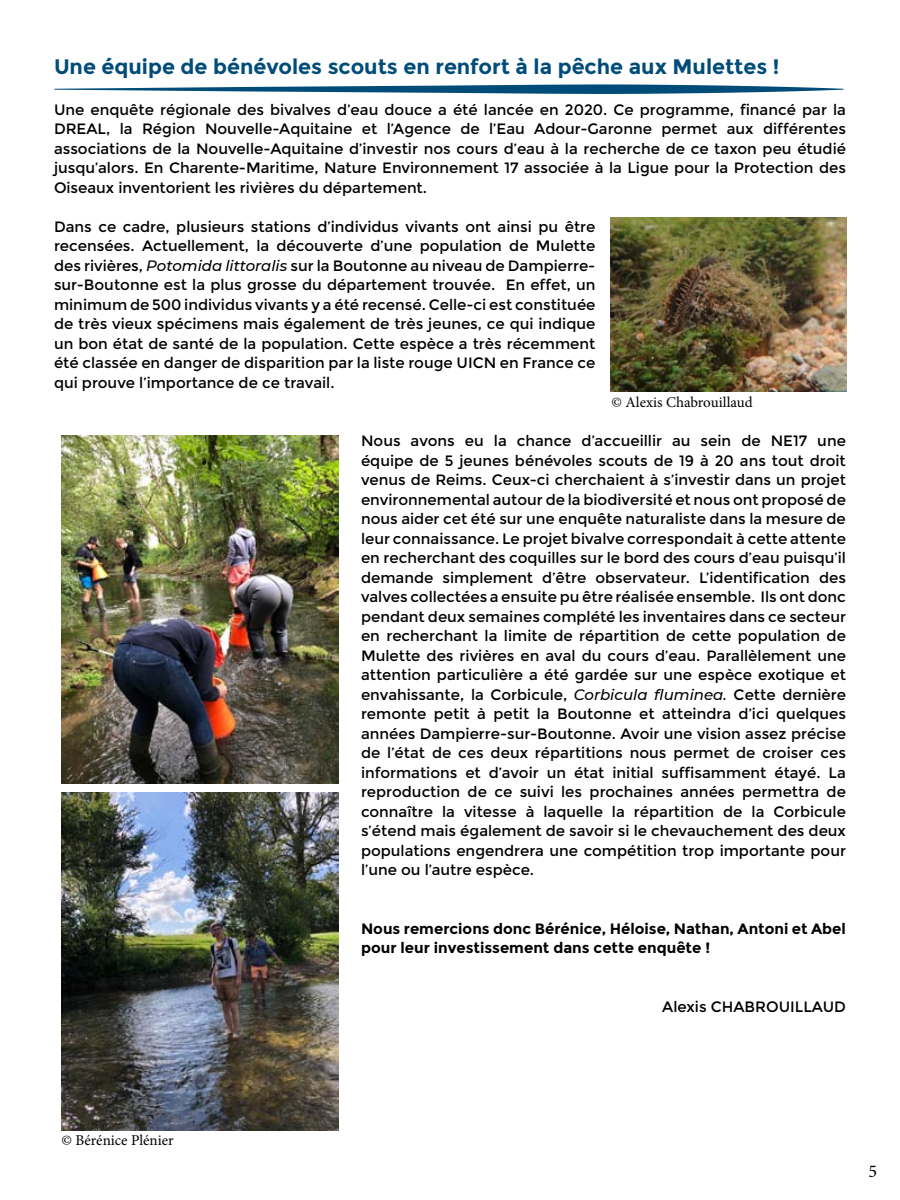
<style>
.page{position:relative;width:900px;height:1200px;background:#fff}
.page>*{position:absolute;margin:0;border:0;box-sizing:border-box;transform-origin:0 0}
.t1{font:700 21px "Montserrat";color:#004c79}
.t2{font:18px "Minion Pro";color:#000}
.t3{font:15px/19.5px "Montserrat";color:#000101;text-align:justify}
.t4{font:700 15px/19.5px "Montserrat";color:#000101}
.t5{font:15px "Minion Pro";color:#000}
.s1{font-weight:500;font-style:italic}
</style>
<div class="page">
<svg style="left:54px;top:84px;width:790px;height:10px"></svg>
<img style="left:610px;top:218px;width:236px;height:174px">
<img style="left:62px;top:435px;width:277px;height:348px">
<img style="left:62px;top:792px;width:277px;height:339px">
<h1 class="t1" style="left:54px;top:54px;width:727px">Une équipe de bénévoles scouts en renfort à la pêche aux Mulettes !</h1>
<p class="t3" style="left:54px;top:100px;width:794px">Une enquête régionale des bivalves d’eau douce a été lancée en 2020. Ce programme, financé par la DREAL, la Région Nouvelle-Aquitaine et l’Agence de l’Eau Adour-Garonne permet aux différentes associations de la Nouvelle-Aquitaine d’investir nos cours d’eau à la recherche de ce taxon peu étudié jusqu’alors. En Charente-Maritime, Nature Environnement 17 associée à la Ligue pour la Protection des Oiseaux inventorient les rivières du département.</p>
<p class="t3" style="left:54px;top:217px;width:543px">Dans ce cadre, plusieurs stations d’individus vivants ont ainsi pu être recensées. Actuellement, la découverte d’une population de Mulette des rivières, <span class="s1">Potomida littoralis</span> sur la Boutonne au niveau de Dampierre&shy;sur-Boutonne est la plus grosse du département trouvée. En effet, un minimum de 500 individus vivants y a été recensé. Celle-ci est constituée de très vieux spécimens mais également de très jeunes, ce qui indique un bon état de santé de la population. Cette espèce a très récemment été classée en danger de disparition par la liste rouge UICN en France ce qui prouve l’importance de ce travail.</p>
<p class="t5" style="left:612px;top:392px;width:143px">© Alexis Chabrouillaud</p>
<p class="t3" style="left:361px;top:431px;width:487px">Nous avons eu la chance d’accueillir au sein de NE17 une équipe de 5 jeunes bénévoles scouts de 19 à 20 ans tout droit venus de Reims. Ceux-ci cherchaient à s’investir dans un projet environnemental autour de la biodiversité et nous ont proposé de nous aider cet été sur une enquête naturaliste dans la mesure de leur connaissance. Le projet bivalve correspondait à cette attente en recherchant des coquilles sur le bord des cours d’eau puisqu’il demande simplement d’être observateur. L’identification des valves collectées a ensuite pu être réalisée ensemble. Ils ont donc pendant deux semaines complété les inventaires dans ce secteur en recherchant la limite de répartition de cette population de Mulette des rivières en aval du cours d’eau. Parallèlement une attention particulière a été gardée sur une espèce exotique et envahissante, la Corbicule, <span class="s1">Corbicula fluminea.</span> Cette dernière remonte petit à petit la Boutonne et atteindra d’ici quelques années Dampierre-sur-Boutonne. Avoir une vision assez précise de l’état de ces deux répartitions nous permet de croiser ces informations et d’avoir un état initial suffisamment étayé. La reproduction de ce suivi les prochaines années permettra de connaître la vitesse à laquelle la répartition de la Corbicule s’étend mais également de savoir si le chevauchement des deux populations engendrera une compétition trop importante pour l’une ou l’autre espèce.</p>
<p class="t4" style="left:361px;top:919px;width:486px">Nous remercions donc Bérénice, Héloise, Nathan, Antoni et Abel pour leur investissement dans cette enquête !</p>
<p class="t3" style="left:662px;top:997px;width:185px">Alexis CHABROUILLAUD</p>
<p class="t5" style="left:62px;top:1130px;width:114px">© Bérénice Plénier</p>
<p class="t2" style="left:868px;top:1159px;width:10px">5</p>
</div>
